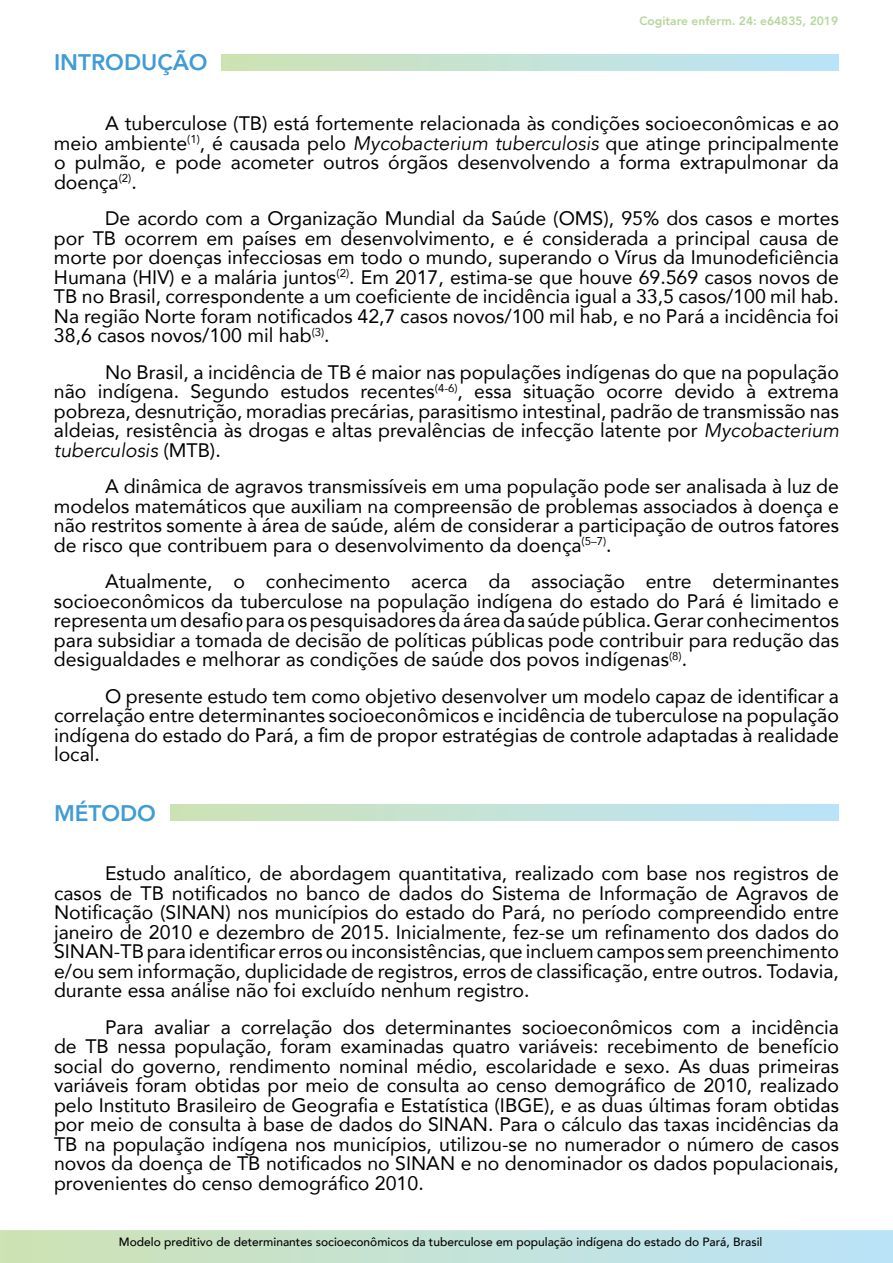
<style>
.page{position:relative;width:893px;height:1263px;background:#fff}
.page>*{position:absolute;margin:0;border:0;box-sizing:border-box;transform-origin:0 0}
.t1{font:800 22.5px "Avenir";color:#409cd4}
.t2{font:19.5px/19.5px "Avenir";color:#000;text-align:justify}
.t3{font:500 12px "Avenir";color:#000}
.t4{font:800 12px "Avenir";color:#b7d69b}
.s1{font-style:italic}
</style>
<div class="page">
<svg style="left:0;top:1230px;width:893px;height:33px;background:#c4e2d6"></svg>
<div style="left:221px;top:54px;width:618px;height:17px;background:linear-gradient(to right,#cee2b3,#bae3fb)"></div>
<div style="left:170px;top:804px;width:669px;height:17px;background:linear-gradient(to right,#cee2b5,#bae3fb)"></div>
<p class="t1" style="left:54px;top:45px;width:155px">INTRODUÇÃO</p>
<p class="t4" style="left:639px;top:12px;width:200px">Cogitare enferm. 24: e64835, 2019</p>
<p class="t2" style="left:54px;top:113px;width:786px;text-indent:51px">A tuberculose (TB) está fortemente relacionada às condições socioeconômicas e ao meio ambiente<sup>(1)</sup>, é causada pelo <span class="s1">Mycobacterium tuberculosis</span> que atinge principalmente o pulmão, e pode acometer outros órgãos desenvolvendo a forma extrapulmonar da doença<sup>(2)</sup>.</p>
<p class="t2" style="left:54px;top:208px;width:786px;text-indent:51px">De acordo com a Organização Mundial da Saúde (OMS), 95% dos casos e mortes por TB ocorrem em países em desenvolvimento, e é considerada a principal causa de morte por doenças infecciosas em todo o mundo, superando o Vírus da Imunodeficiência Humana (HIV) e a malária juntos<sup>(2)</sup>. Em 2017, estima-se que houve 69.569 casos novos de TB no Brasil, correspondente a um coeficiente de incidência igual a 33,5 casos/100 mil hab.<br>Na região Norte foram notificados 42,7 casos novos/100 mil hab, e no Pará a incidência foi 38,6 casos novos/100 mil hab<sup>(3)</sup>.</p>
<p class="t2" style="left:54px;top:361px;width:786px;text-indent:51px">No Brasil, a incidência de TB é maior nas populações indígenas do que na população não indígena. Segundo estudos recentes<sup>(4-6)</sup>, essa situação ocorre devido à extrema pobreza, desnutrição, moradias precárias, parasitismo intestinal, padrão de transmissão nas aldeias, resistência às drogas e altas prevalências de infecção latente por <span class="s1">Mycobacterium tuberculosis</span> (MTB).</p>
<p class="t2" style="left:54px;top:476px;width:786px;text-indent:51px">A dinâmica de agravos transmissíveis em uma população pode ser analisada à luz de modelos matemáticos que auxiliam na compreensão de problemas associados à doença e não restritos somente à área de saúde, além de considerar a participação de outros fatores de risco que contribuem para o desenvolvimento da doença<sup>(5–7)</sup>.</p>
<p class="t2" style="left:54px;top:571px;width:786px;text-indent:51px">Atualmente, o conhecimento acerca da associação entre determinantes socioeconômicos da tuberculose na população indígena do estado do Pará é limitado e representa um desafio para os pesquisadores da área da saúde pública. Gerar conhecimentos para subsidiar a tomada de decisão de políticas públicas pode contribuir para redução das desigualdades e melhorar as condições de saúde dos povos indígenas<sup>(8)</sup>.</p>
<p class="t2" style="left:54px;top:685px;width:786px;text-indent:51px">O presente estudo tem como objetivo desenvolver um modelo capaz de identificar a correlação entre determinantes socioeconômicos e incidência de tuberculose na população indígena do estado do Pará, a fim de propor estratégias de controle adaptadas à realidade local.</p>
<p class="t1" style="left:54px;top:795px;width:104px">MÉTODO</p>
<p class="t2" style="left:54px;top:863px;width:786px;text-indent:51px">Estudo analítico, de abordagem quantitativa, realizado com base nos registros de casos de TB notificados no banco de dados do Sistema de Informação de Agravos de Notificação (SINAN) nos municípios do estado do Pará, no período compreendido entre janeiro de 2010 e dezembro de 2015. Inicialmente, fez-se um refinamento dos dados do SINAN-TB para identificar erros ou inconsistências, que incluem campos sem preenchimento e/ou sem informação, duplicidade de registros, erros de classificação, entre outros. Todavia, durante essa análise não foi excluído nenhum registro.</p>
<p class="t2" style="left:54px;top:1016px;width:786px;text-indent:51px">Para avaliar a correlação dos determinantes socioeconômicos com a incidência de TB nessa população, foram examinadas quatro variáveis: recebimento de benefício social do governo, rendimento nominal médio, escolaridade e sexo. As duas primeiras variáveis foram obtidas por meio de consulta ao censo demográfico de 2010, realizado pelo Instituto Brasileiro de Geografia e Estatística (IBGE), e as duas últimas foram obtidas por meio de consulta à base de dados do SINAN. Para o cálculo das taxas incidências da TB na população indígena nos municípios, utilizou-se no numerador o número de casos novos da doença de TB notificados no SINAN e no denominador os dados populacionais, provenientes do censo demográfico 2010.</p>
<p class="t3" style="left:119px;top:1232px;width:645px">Modelo preditivo de determinantes socioeconômicos da tuberculose em população indígena do estado do Pará, Brasil</p>
</div>
